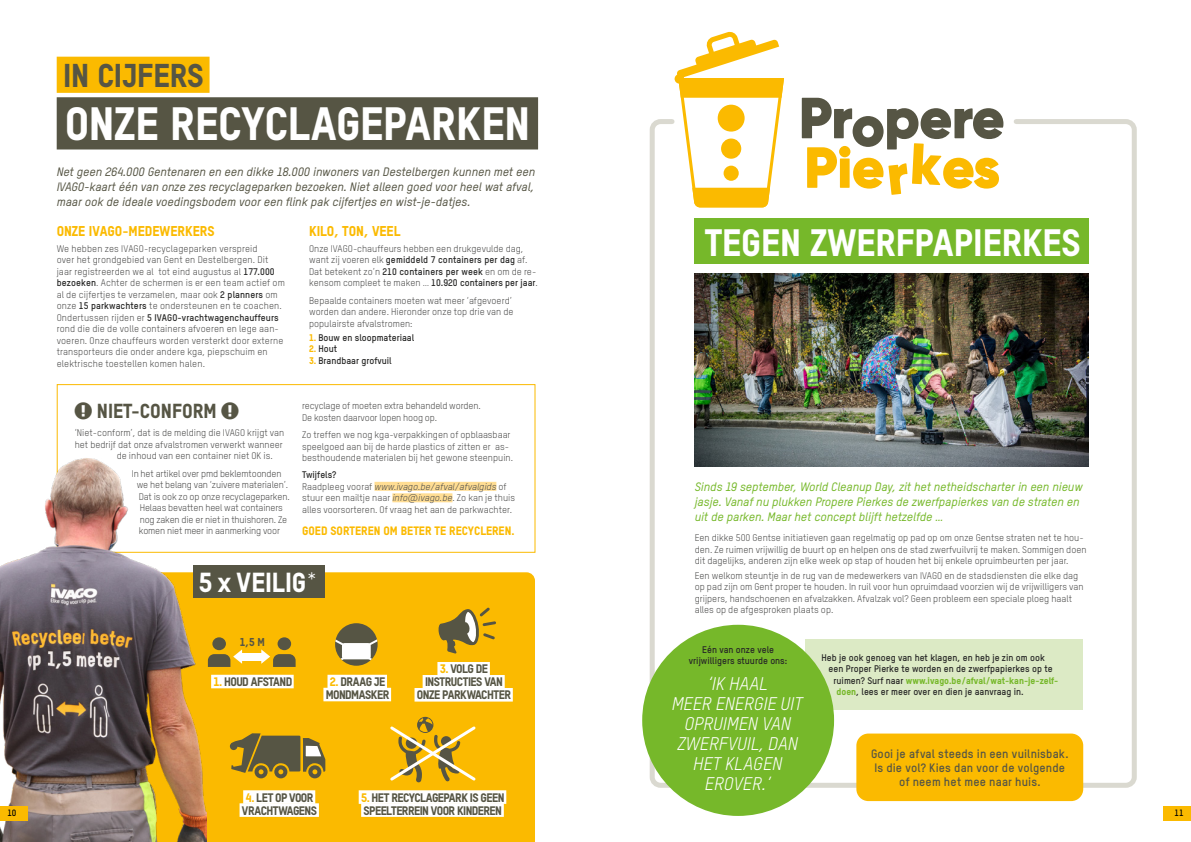
<style>
.page{position:relative;width:1191px;height:842px;background:#fff}
.page>*{position:absolute;margin:0;border:0;box-sizing:border-box;transform-origin:0 0}
.BASE{font:800 46px "TSTAR";letter-spacing:-.005em;color:#fff}
.BASE-2{font:800 37.5px "TSTAR";color:#fff}
.BASE-3{font:800 32.5px "TSTAR";color:#565544}
.BASE-4{font:800 27.1px "TSTAR";color:#fff}
.BASE-5{font:800 20px "TSTAR";color:#565544}
.BASE-6{font:italic 18px/20px "TSTAR";color:#fff;text-align:center}
.BASE-7{font:800 14px "TSTAR";color:#fbba00}
.BASE-8{font:800 12.2px/13px "TSTAR";letter-spacing:-.045em;color:#565544;text-align:center}
.BASE-9{font:italic 500 12px/15px "TSTAR";letter-spacing:.005em;color:#565544;text-align:justify}
.BASE-10{font:italic 500 12px/15px "TSTAR";color:#76b82a}
.t1{font:700 12px/14px "TSTAR";letter-spacing:.01em;color:#565544;text-align:center}
.BASE-11{font:800 12px "TSTAR";color:#fbba00}
.t2{font:800 11.2px "TSTAR";color:#565544}
.BASE-12{font:9.5px/11.5px "TSTAR";color:#4a4a49}
.BASE-13{font:700 9.5px/11.5px "TSTAR";color:#282827;text-align:center}
.BASE-14{font:800 9.5px "TSTAR";color:#76b82a}
.t3{font:700 9px "TSTAR";color:#000}
.s1{font-weight:700;color:#282827}
.s2{font-weight:800;color:#fbba00}
.s3{font-style:italic}
.s4{color:#fbba00}
.s5{font-weight:800;color:#76b82a}
</style>
<div class="page">
<div style="left:207px;top:572px;width:328px;height:270px;background:#fbba00"></div>
<div style="left:374px;top:482px;width:122px;height:9px;background:#ffdd93"></div>
<div style="left:392px;top:493px;width:60px;height:9px;background:#ffdd93"></div>
<div style="left:57px;top:384px;width:478px;height:169px;border:1px solid #fbba00"></div>
<img style="left:0;top:443px;width:207px;height:399px">
<div style="left:57px;top:57px;width:152px;height:36px;background:#fbba00"></div>
<div style="left:57px;top:97px;width:481px;height:52px;background:#565544"></div>
<div style="left:211px;top:675px;width:83px;height:13px;background:#fff"></div>
<div style="left:437px;top:662px;width:53px;height:13px;background:#fff"></div>
<div style="left:422px;top:675px;width:83px;height:13px;background:#fff"></div>
<div style="left:414px;top:688px;width:99px;height:13px;background:#fff"></div>
<div style="left:327px;top:675px;width:60px;height:13px;background:#fff"></div>
<div style="left:323px;top:688px;width:68px;height:13px;background:#fff"></div>
<div style="left:243px;top:790px;width:72px;height:14px;background:#fff"></div>
<div style="left:239px;top:803px;width:80px;height:14px;background:#fff"></div>
<div style="left:359px;top:790px;width:147px;height:14px;background:#fff"></div>
<div style="left:361px;top:803px;width:143px;height:14px;background:#fff"></div>
<div style="left:193px;top:566px;width:131px;height:32px;background:#565544"></div>
<div style="left:212px;top:637px;width:14px;height:13px;background:#565544;border-radius:50%"></div>
<div style="left:277px;top:637px;width:14px;height:13px;background:#565544;border-radius:50%"></div>
<div style="left:241px;top:653px;width:22px;height:7px;background:#fff"></div>
<svg style="left:208px;top:649px;width:34px;height:18px"></svg>
<svg style="left:261px;top:649px;width:35px;height:18px"></svg>
<div style="left:335px;top:623px;width:42px;height:43px;background:#565544;border-radius:50%"></div>
<svg style="left:335px;top:635px;width:42px;height:29px"></svg>
<div style="left:342px;top:643px;width:29px;height:16px;background:#fff;border-radius:3px"></div>
<svg style="left:438px;top:607px;width:58px;height:47px;background:#c09a2a"></svg>
<svg style="left:230px;top:733px;width:95px;height:45px;background:#947d32"></svg>
<div style="left:649px;top:119px;width:487px;height:669px;border:5px solid #dad9d0;border-radius:8px"></div>
<svg style="left:676px;top:31px;width:108px;height:176px"></svg>
<svg style="left:802px;top:98px;width:201px;height:97px"></svg>
<div style="left:805px;top:639px;width:278px;height:71px;background:#dceac5"></div>
<div style="left:642px;top:625px;width:192px;height:191px;background:#76b82a;border-radius:50%"></div>
<div style="left:856px;top:733px;width:227px;height:68px;background:#fbba00;border-radius:12px"></div>
<svg style="left:388px;top:717px;width:90px;height:66px;background:#deaf24"></svg>
<div style="left:694px;top:219px;width:395px;height:45px;background:#76b82a"></div>
<img style="left:694px;top:274px;width:395px;height:192px">
<div style="left:0;top:806px;width:28px;height:14px;background:#fbba00"></div>
<div style="left:1163px;top:806px;width:28px;height:14px;background:#fbba00"></div>
<p class="BASE-3" style="left:63px;top:55px;width:142px">IN CIJFERS</p>
<p class="BASE" style="left:65px;top:95px;width:467px">ONZE RECYCLAGEPARKEN</p>
<p class="BASE-9" style="left:57px;top:164px;width:480px">Net geen 264.000 Gentenaren en een dikke 18.000 inwoners van Destelbergen kunnen met een IVAGO-kaart één van onze zes recyclageparken bezoeken. Niet alleen goed voor heel wat afval, maar ook de ideale voedingsbodem voor een flink pak cijfertjes en wist-je-datjes.</p>
<p class="BASE-7" style="left:57px;top:222px;width:159px">ONZE IVAGO-MEDEWERKERS</p>
<p class="BASE-12" style="left:57px;top:243px;width:230px">We hebben zes IVAGO-recyclageparken verspreid<br>over het grondgebied van Gent en Destelbergen. Dit jaar registreerden we al tot eind augustus al <span class="s1">177.000 bezoeken</span>. Achter de schermen is er een team actief om al de cijfertjes te verzamelen, maar ook <span class="s1">2 planners</span> om onze <span class="s1">15 parkwachters</span> te ondersteunen en te coachen.<br>Ondertussen rijden er <span class="s1">5 IVAGO-vrachtwagenchauffeurs </span>rond die die de volle containers afvoeren en lege aan&shy;voeren. Onze chauffeurs worden versterkt door externe transporteurs die onder andere kga, piepschuim en elektrische toestellen komen halen.</p>
<p class="BASE-7" style="left:309px;top:222px;width:93px">KILO, TON, VEEL</p>
<p class="BASE-12" style="left:309px;top:243px;width:230px">Onze IVAGO-chauffeurs hebben een drukgevulde dag, want zij voeren elk <span class="s1">gemiddeld 7 containers per dag</span> af.<br>Dat betekent zo’n <span class="s1">210 containers per week</span> en om de re&shy;kensom compleet te maken … <span class="s1">10.920 containers per jaar</span>.</p>
<p class="BASE-12" style="left:309px;top:294px;width:206px">Bepaalde containers moeten wat meer ‘afgevoerd’ worden dan andere. Hieronder onze top drie van de populairste afvalstromen:</p>
<p class="BASE-13" style="left:309px;top:332px;width:107px"><span class="s2">1.</span> Bouw en sloopmateriaal</p>
<p class="BASE-13" style="left:309px;top:343px;width:30px"><span class="s2">2.</span> Hout</p>
<p class="BASE-13" style="left:309px;top:355px;width:84px"><span class="s2">3.</span> Brandbaar grofvuil</p>
<p class="BASE-5" style="left:97px;top:399px;width:121px">NIET-CONFORM</p>
<p class="BASE-12" style="left:75px;top:427px;width:211px">‘Niet-conform’, dat is de melding die IVAGO krijgt van</p>
<p class="BASE-12" style="left:75px;top:439px;width:209px">het bedrijf dat onze afvalstromen verwerkt wanneer</p>
<p class="BASE-12" style="left:117px;top:450px;width:158px">de inhoud van een container niet OK is.</p>
<p class="BASE-12" style="left:132px;top:467px;width:151px">In het artikel over pmd beklemtoonden</p>
<p class="BASE-12" style="left:137px;top:479px;width:153px">we het belang van ‘zuivere materialen’.</p>
<p class="BASE-12" style="left:139px;top:490px;width:152px">Dat is ook zo op onze recyclageparken.</p>
<p class="BASE-12" style="left:140px;top:502px;width:145px">Helaas bevatten heel wat containers</p>
<p class="BASE-12" style="left:140px;top:513px;width:149px">nog zaken die er niet in thuishoren. Ze</p>
<p class="BASE-12" style="left:139px;top:525px;width:143px">komen niet meer in aanmerking voor</p>
<p class="BASE-12" style="left:302px;top:400px;width:180px">recyclage of moeten extra behandeld worden.<br>De kosten daarvoor lopen hoog op.</p>
<p class="BASE-12" style="left:302px;top:429px;width:212px">Zo treffen we nog kga-verpakkingen of opblaasbaar speelgoed aan bij de harde plastics of zitten er as&shy;besthoudende materialen bij het gewone steenpuin.</p>
<p class="BASE-12" style="left:302px;top:469px;width:214px"><span class="s1">Twijfels?<br></span>Raadpleeg vooraf <span class="s3">www.ivago.be/afval/afvalgids</span> of stuur een mailtje naar <span class="s3">info@ivago.be</span>. Zo kan je thuis alles voorsorteren. Of vraag het aan de parkwachter.</p>
<p class="BASE-11" style="left:302px;top:523px;width:214px">GOED SORTEREN OM BETER TE RECYCLEREN.</p>
<p class="BASE-4" style="left:199px;top:566px;width:121px">5 x VEILIG<sup>*</sup></p>
<p class="t2" style="left:240px;top:635px;width:27px">1,5 M</p>
<p class="BASE-8" style="left:214px;top:675px;width:80px"><span class="s4">1.</span> HOUD AFSTAND</p>
<p class="BASE-8" style="left:326px;top:675px;width:65px"><span class="s4">2.</span> DRAAG JE<br>MONDMASKER</p>
<p class="BASE-8" style="left:417px;top:662px;width:95px"><span class="s4">3.</span> VOLG DE<br>INSTRUCTIES VAN<br>ONZE PARKWACHTER</p>
<p class="BASE-2" style="left:704px;top:219px;width:377px">TEGEN ZWERFPAPIERKES</p>
<p class="BASE-10" style="left:694px;top:479px;width:389px">Sinds 19 september, World Cleanup Day, zit het netheidscharter in een nieuw jasje. Vanaf nu plukken Propere Pierkes de zwerfpapierkes van de straten en uit de parken. Maar het concept blijft hetzelfde …</p>
<p class="BASE-12" style="left:694px;top:532px;width:393px">Een dikke 500 Gentse initiatieven gaan regelmatig op pad op om onze Gentse straten net te hou&shy;den. Ze ruimen vrijwillig de buurt op en helpen ons de stad zwerfvuilvrij te maken. Sommigen doen dit dagelijks, anderen zijn elke week op stap of houden het bij enkele opruimbeurten per jaar.</p>
<p class="BASE-12" style="left:694px;top:569px;width:390px">Een welkom steuntje in de rug van de medewerkers van IVAGO en de stadsdiensten die elke dag op pad zijn om Gent proper te houden. In ruil voor hun opruimdaad voorzien wij de vrijwilligers van grijpers, handschoenen en afvalzakken. Afvalzak vol? Geen probleem een speciale ploeg haalt alles op de afgesproken plaats op.</p>
<p class="BASE-13" style="left:821px;top:652px;width:225px">Heb je ook genoeg van het klagen, en heb je zin om ook</p>
<p class="BASE-13" style="left:828px;top:663px;width:226px">een Proper Pierke te worden en de zwerfpapierkes op te</p>
<p class="BASE-14" style="left:833px;top:675px;width:226px"><span class="s1">ruimen? Surf naar</span> www.ivago.be/afval/wat-kan-je-zelf-</p>
<p class="BASE-13" style="left:836px;top:686px;width:189px"><span class="s5">doen</span>, lees er meer over en dien je aanvraag in.</p>
<p class="BASE-13" style="left:689px;top:643px;width:100px">Eén van onze vele vrijwilligers stuurde ons:</p>
<p class="BASE-6" style="left:671px;top:674px;width:133px">‘IK HAAL<br>MEER ENERGIE UIT<br>OPRUIMEN VAN<br>ZWERFVUIL, DAN<br>HET KLAGEN<br>EROVER.’</p>
<p class="t1" style="left:871px;top:746px;width:199px">Gooi je afval steeds in een vuilnisbak.<br>Is die vol? Kies dan voor de volgende of neem het mee naar huis.</p>
<p class="BASE-8" style="left:242px;top:790px;width:77px;text-align:left"><span class="s4">4.</span> LET OP VOOR<br>VRACHTWAGENS</p>
<p class="BASE-8" style="left:361px;top:790px;width:145px;text-align:left"><span class="s4">5.</span> HET RECYCLAGEPARK IS GEEN<br>SPEELTERREIN VOOR KINDEREN</p>
<p class="t3" style="left:7px;top:808px;width:11px">10</p>
<p class="t3" style="left:1174px;top:808px;width:11px">11</p>
</div>
